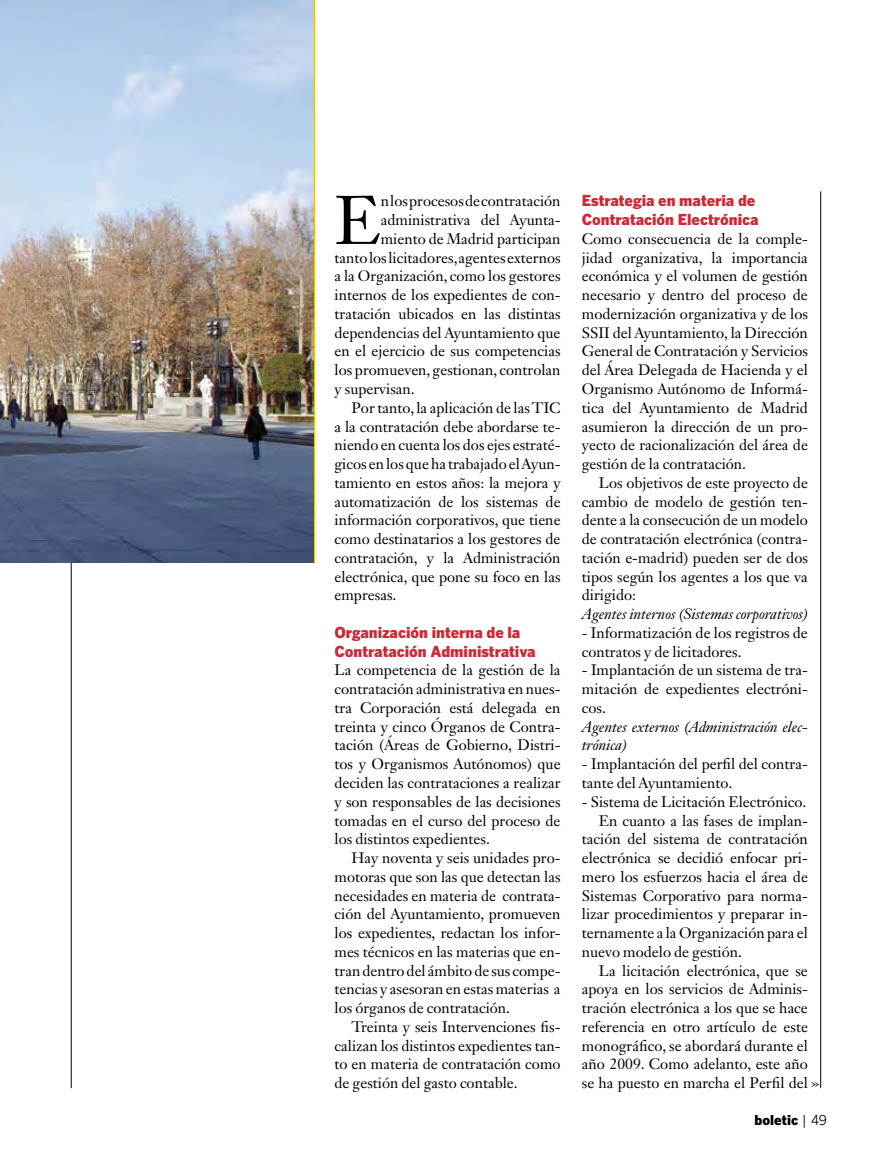
<style>
.page{position:relative;width:893px;height:1170px;background:#fff}
.page>*{position:absolute;margin:0;border:0;box-sizing:border-box;transform-origin:0 0}
.t1{font:67.65px "Janson Text LT Std";color:#000}
.t2{font:15px/18.8px "Janson Text LT Std";color:#000;text-align:justify}
.t3{font:900 15px/18.8px "Benton Gothic";color:#d02734}
.t4{font:italic 15px/18.8px "Janson Text LT Std";color:#000}
.t5{font:900 13.5px "Benton Gothic";color:#000}
.s1{font-weight:400}
</style>
<div class="page">
<hr style="left:71px;top:191px;width:1px;height:897px;background:#000">
<hr style="left:820px;top:191px;width:1px;height:897px;background:#000">
<img style="left:0;top:0;width:314px;height:563px">
<h1 class="t1" style="left:334px;top:177px;width:48px">E</h1>
<p class="t2" style="left:381px;top:192px;width:181px">n los procesos de contratación</p>
<p class="t2" style="left:381px;top:210px;width:181px">administrativa del Ayunta-</p>
<p class="t2" style="left:381px;top:229px;width:181px">miento de Madrid participan</p>
<p class="t2" style="left:334px;top:248px;width:228px">tanto los licitadores, agentes externos</p>
<p class="t2" style="left:334px;top:267px;width:228px">a la Organización, como los gestores</p>
<p class="t2" style="left:334px;top:285px;width:228px">internos de los expedientes de con-</p>
<p class="t2" style="left:334px;top:304px;width:228px">tratación ubicados en las distintas</p>
<p class="t2" style="left:334px;top:323px;width:228px">dependencias del Ayuntamiento que</p>
<p class="t2" style="left:334px;top:342px;width:228px">en el ejercicio de sus competencias</p>
<p class="t2" style="left:334px;top:360px;width:228px">los promueven, gestionan, controlan</p>
<p class="t2" style="left:334px;top:379px;width:82px">y supervisan.</p>
<p class="t2" style="left:351px;top:398px;width:211px">Por tanto, la aplicación de las TIC</p>
<p class="t2" style="left:334px;top:417px;width:228px">a la contratación debe abordarse te-</p>
<p class="t2" style="left:334px;top:435px;width:228px">niendo en cuenta los dos ejes estraté-</p>
<p class="t2" style="left:334px;top:454px;width:228px">gicos en los que ha trabajado el Ayun-</p>
<p class="t2" style="left:334px;top:473px;width:228px">tamiento en estos años: la mejora y</p>
<p class="t2" style="left:334px;top:492px;width:228px">automatización de los sistemas de</p>
<p class="t2" style="left:334px;top:510px;width:228px">información corporativos, que tiene</p>
<p class="t2" style="left:334px;top:529px;width:228px">como destinatarios a los gestores de</p>
<p class="t2" style="left:334px;top:548px;width:228px">contratación, y la Administración</p>
<p class="t2" style="left:334px;top:567px;width:228px">electrónica, que pone su foco en las</p>
<p class="t2" style="left:334px;top:585px;width:63px">empresas.</p>
<p class="t3" style="left:334px;top:622px;width:203px">Organización interna de la<br>Contratación Administrativa</p>
<p class="t2" style="left:334px;top:660px;width:228px">La competencia de la gestión de la contratación administrativa en nues&shy;tra Corporación está delegada en treinta y cinco Órganos de Contra&shy;tación (Áreas de Gobierno, Distri&shy;tos y Organismos Autónomos) que deciden las contrataciones a realizar y son responsables de las decisiones tomadas en el curso del proceso de los distintos expedientes.</p>
<p class="t2" style="left:334px;top:848px;width:228px;text-indent:17px">Hay noventa y seis unidades pro&shy;motoras que son las que detectan las necesidades en materia de contrata&shy;ción del Ayuntamiento, promueven los expedientes, redactan los infor&shy;mes técnicos en las materias que en&shy;tran dentro del ámbito de sus compe&shy;tencias y asesoran en estas materias a los órganos de contratación.</p>
<p class="t2" style="left:334px;top:1017px;width:228px;text-indent:17px">Treinta y seis Intervenciones fis&shy;calizan los distintos expedientes tan&shy;to en materia de contratación como de gestión del gasto contable.</p>
<p class="t3" style="left:582px;top:191px;width:178px">Estrategia en materia de<br>Contratación Electrónica</p>
<p class="t2" style="left:582px;top:229px;width:228px">Como consecuencia de la comple&shy;jidad organizativa, la importancia económica y el volumen de gestión necesario y dentro del proceso de modernización organizativa y de los SSII del Ayuntamiento, la Dirección General de Contratación y Servicios del Área Delegada de Hacienda y el Organismo Autónomo de Informá&shy;tica del Ayuntamiento de Madrid asumieron la dirección de un pro&shy;yecto de racionalización del área de gestión de la contratación.</p>
<p class="t2" style="left:582px;top:473px;width:228px;text-indent:17px">Los objetivos de este proyecto de cambio de modelo de gestión ten&shy;dente a la consecución de un modelo de contratación electrónica (contra&shy;tación e-madrid) pueden ser de dos tipos según los agentes a los que va dirigido:</p>
<p class="t4" style="left:582px;top:604px;width:228px">Agentes internos (Sistemas corporativos)</p>
<p class="t2" style="left:582px;top:623px;width:228px">- Informatización de los registros de contratos y de licitadores.</p>
<p class="t2" style="left:582px;top:660px;width:228px">- Implantación de un sistema de tra&shy;mitación de expedientes electróni&shy;cos.</p>
<p class="t4" style="left:582px;top:717px;width:228px">Agentes externos (Administración elec&shy;trónica)</p>
<p class="t2" style="left:582px;top:754px;width:228px">- Implantación del perfil del contra&shy;tante del Ayuntamiento.</p>
<p class="t2" style="left:582px;top:792px;width:226px">- Sistema de Licitación Electrónico.</p>
<p class="t2" style="left:599px;top:810px;width:211px">En cuanto a las fases de implan-</p>
<p class="t2" style="left:582px;top:829px;width:228px">tación del sistema de contratación</p>
<p class="t2" style="left:582px;top:848px;width:228px">electrónica se decidió enfocar pri-</p>
<p class="t2" style="left:582px;top:867px;width:228px">mero los esfuerzos hacia el área de</p>
<p class="t2" style="left:582px;top:885px;width:228px">Sistemas Corporativo para norma-</p>
<p class="t2" style="left:582px;top:904px;width:228px">lizar procedimientos y preparar in-</p>
<p class="t2" style="left:582px;top:923px;width:228px">ternamente a la Organización para el</p>
<p class="t2" style="left:582px;top:942px;width:162px">nuevo modelo de gestión.</p>
<p class="t2" style="left:599px;top:960px;width:211px">La licitación electrónica, que se</p>
<p class="t2" style="left:582px;top:979px;width:228px">apoya en los servicios de Adminis-</p>
<p class="t2" style="left:582px;top:998px;width:228px">tración electrónica a los que se hace</p>
<p class="t2" style="left:582px;top:1017px;width:228px">referencia en otro artículo de este</p>
<p class="t2" style="left:582px;top:1035px;width:228px">monográfico, se abordará durante el</p>
<p class="t2" style="left:582px;top:1054px;width:228px">año 2009. Como adelanto, este año</p>
<p class="t2" style="left:582px;top:1073px;width:239px">se ha puesto en marcha el Perfil del »</p>
<p class="t5" style="left:754px;top:1111px;width:74px">boletic <span class="s1">| 49</span></p>
</div>
